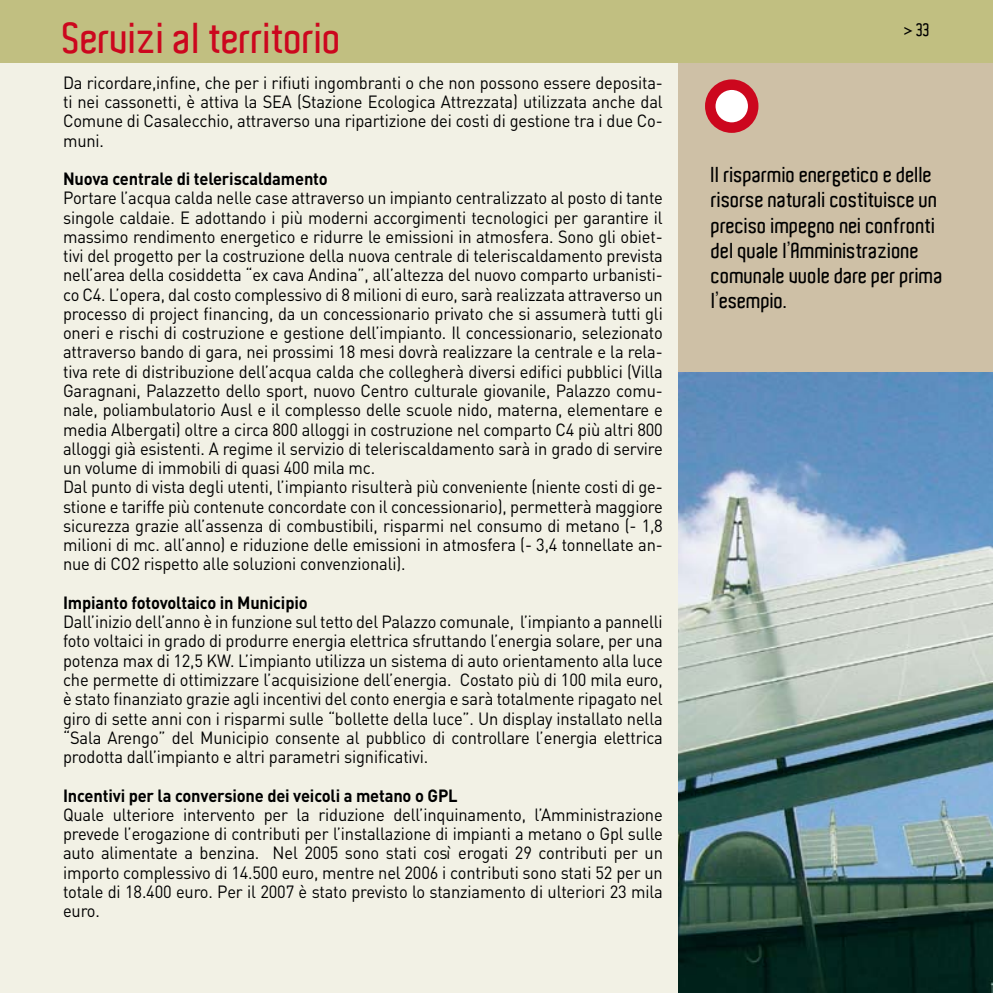
<style>
.page{position:relative;width:993px;height:993px;background:#fff}
.page>*{position:absolute;margin:0;border:0;box-sizing:border-box;transform-origin:0 0}
.t1{font:600 42px "Aldo";color:#cc071e}
.t2{font:600 21px/25.2px "Aldo";color:#000}
.t3{font:17.5px/19.2px "DIN";letter-spacing:-.01em;color:#000;text-align:justify;scale:.94 1}
.t4{font:700 17.5px "DIN";letter-spacing:-.01em;color:#000;scale:.94 1}
.t5{font:600 17.5px "Aldo";color:#000;scale:.9 1}
</style>
<div class="page">
<div style="left:0;top:4px;width:679px;height:988px;background:#f2f1e5"></div>
<div style="left:678px;top:4px;width:314px;height:988px;background:#cec0a6"></div>
<svg style="left:710px;top:85px;width:43px;height:43px"></svg>
<div style="left:704px;top:79px;width:54px;height:54px;border:10px solid #cc071e;border-radius:50%"></div>
<img style="left:678px;top:372px;width:314px;height:620px">
<div style="left:0;top:0;width:992px;height:63px;background:#c1bf81"></div>
<h1 class="t1" style="left:63px;top:14px;width:280px">Servizi al territorio</h1>
<p class="t5" style="left:904px;top:20px;width:30px">&gt; 33</p>
<p class="t3" style="left:63px;top:72px;width:639px">Da ricordare,infine, che per i rifiuti ingombranti o che non possono essere deposita&shy;ti nei cassonetti, è attiva la SEA (Stazione Ecologica Attrezzata) utilizzata anche dal Comune di Casalecchio, attraverso una ripartizione dei costi di gestione tra i due Co&shy;muni.</p>
<p class="t4" style="left:63px;top:167px;width:283px">Nuova centrale di teleriscaldamento</p>
<p class="t3" style="left:63px;top:188px;width:639px;text-align:left">Portare l’acqua calda nelle case attraverso un impianto centralizzato al posto di tante singole caldaie. E adottando i più moderni accorgimenti tecnologici per garantire il massimo rendimento energetico e ridurre le emissioni in atmosfera. Sono gli obiet&shy;tivi del progetto per la costruzione della nuova centrale di teleriscaldamento prevista nell’area della cosiddetta “ex cava Andina”, all’altezza del nuovo comparto urbanisti&shy;co C4. L’opera, dal costo complessivo di 8 milioni di euro, sarà realizzata attraverso un processo di project financing, da un concessionario privato che si assumerà tutti gli oneri e rischi di costruzione e gestione dell’impianto. Il concessionario, selezionato attraverso bando di gara, nei prossimi 18 mesi dovrà realizzare la centrale e la rela&shy;tiva rete di distribuzione dell’acqua calda che collegherà diversi edifici pubblici (Villa Garagnani, Palazzetto dello sport, nuovo Centro culturale giovanile, Palazzo comu&shy;nale, poliambulatorio Ausl e il complesso delle scuole nido, materna, elementare e media Albergati) oltre a circa 800 alloggi in costruzione nel comparto C4 più altri 800 alloggi già esistenti. A regime il servizio di teleriscaldamento sarà in grado di servire un volume di immobili di quasi 400 mila mc.<br>Dal punto di vista degli utenti, l’impianto risulterà più conveniente (niente costi di ge&shy;stione e tariffe più contenute concordate con il concessionario), permetterà maggiore sicurezza grazie all’assenza di combustibili, risparmi nel consumo di metano (- 1,8 milioni di mc. all’anno) e riduzione delle emissioni in atmosfera (- 3,4 tonnellate an&shy;nue di CO2 rispetto alle soluzioni convenzionali).</p>
<p class="t4" style="left:63px;top:591px;width:262px">Impianto fotovoltaico in Municipio</p>
<p class="t3" style="left:63px;top:611px;width:639px">Dall’inizio dell’anno è in funzione sul tetto del Palazzo comunale, l’impianto a pannelli foto voltaici in grado di produrre energia elettrica sfruttando l’energia solare, per una potenza max di 12,5 KW. L’impianto utilizza un sistema di auto orientamento alla luce che permette di ottimizzare l’acquisizione dell’energia. Costato più di 100 mila euro, è stato finanziato grazie agli incentivi del conto energia e sarà totalmente ripagato nel giro di sette anni con i risparmi sulle “bollette della luce”. Un display installato nella “Sala Arengo” del Municipio consente al pubblico di controllare l’energia elettrica prodotta dall’impianto e altri parametri significativi.</p>
<p class="t4" style="left:63px;top:783px;width:421px">Incentivi per la conversione dei veicoli a metano o GPL</p>
<p class="t3" style="left:63px;top:804px;width:639px">Quale ulteriore intervento per la riduzione dell’inquinamento, l’Amministrazione prevede l’erogazione di contributi per l’installazione di impianti a metano o Gpl sulle auto alimentate a benzina. Nel 2005 sono stati così erogati 29 contributi per un importo complessivo di 14.500 euro, mentre nel 2006 i contributi sono stati 52 per un totale di 18.400 euro. Per il 2007 è stato previsto lo stanziamento di ulteriori 23 mila euro.</p>
<p class="t2" style="left:711px;top:162px;width:233px">Il risparmio energetico e delle risorse naturali costituisce un preciso impegno nei confronti del quale l’Amministrazione comunale vuole dare per prima l’esempio.</p>
</div>
